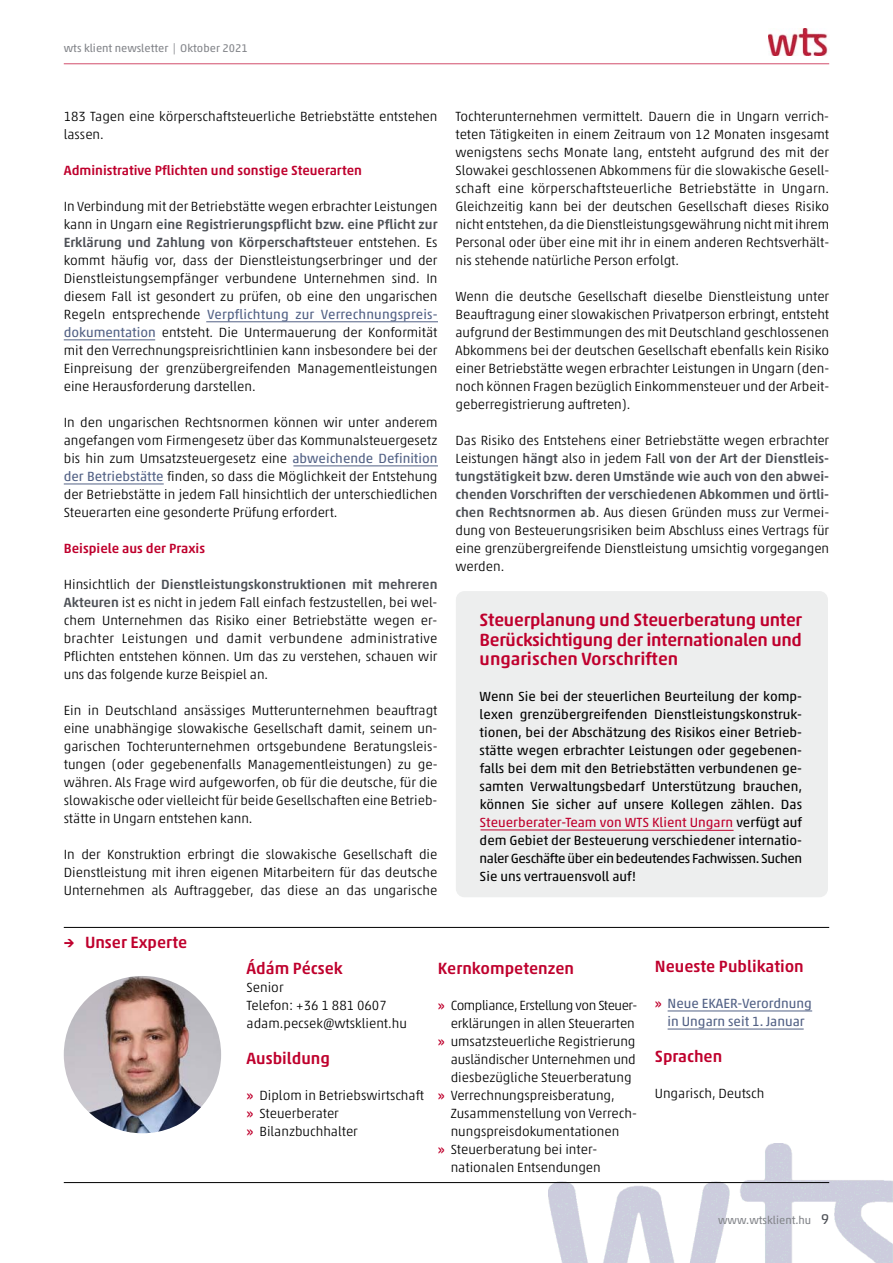
<style>
.page{position:relative;width:893px;height:1263px;background:#fff}
.page>*{position:absolute;margin:0;border:0;box-sizing:border-box;transform-origin:0 0}
.t1{font:500 18px/19.5px "Akko Rounded Pro";letter-spacing:-.01em;color:#bf002d;text-align:justify}
.t2{font:500 16.5px "Akko Pro";color:#bf002d}
.t3{font:300 13.5px/18px "Akko Pro";color:#000;text-align:justify}
.t4{font:13.5px/18px "Akko Pro";letter-spacing:-.03em;color:#000;text-align:justify}
.t5{font:500 13.5px "Akko Pro";color:#bf002d}
.t6{font:13.5px/18px "Akko Pro";color:#526185;text-align:center}
.t7{font:300 13.5px "Akko Pro";letter-spacing:-.035em;color:#000}
.t8{font:11.25px "Akko Pro";color:#83858a}
.s1{font-weight:500;color:#4e5157}
.s2{font-weight:400;color:#526185}
.s3{color:#bf002d}
.s4{font-weight:500;color:#bf002d}
.s5{font-size:14.25px;color:#4e5157}
</style>
<div class="page">
<img style="left:549px;top:1144px;width:344px;height:119px">
<div style="left:456px;top:591px;width:372px;height:306px;background:#edeeee;border-radius:9px"></div>
<hr style="left:481px;top:829px;width:253px;height:2px;background:#bf002d">
<hr style="left:64px;top:927px;width:765px;height:1px;background:#000">
<img style="left:64px;top:976px;width:157px;height:157px;border-radius:79px">
<hr style="left:668px;top:1010px;width:144px;height:1px;background:#526185">
<hr style="left:668px;top:1029px;width:136px;height:1px;background:#526185">
<hr style="left:64px;top:1182px;width:765px;height:1px;background:#000">
<hr style="left:64px;top:64px;width:765px;height:1px;background:#d24d6c">
<img style="left:769px;top:29px;width:59px;height:27px">
<hr style="left:206px;top:321px;width:232px;height:1px;background:#526185">
<hr style="left:64px;top:339px;width:91px;height:1px;background:#526185">
<hr style="left:293px;top:465px;width:145px;height:1px;background:#526185">
<hr style="left:64px;top:484px;width:100px;height:1px;background:#526185">
<p class="t8" style="left:64px;top:45px;width:185px">wts klient newsletter | Oktober 2021</p>
<p class="t3" style="left:64px;top:109px;width:375px">183 Tagen eine körperschaftsteuerliche Betriebstätte entstehen lassen.</p>
<p class="t5" style="left:64px;top:166px;width:300px">Administrative Pflichten und sonstige Steuerarten</p>
<p class="t3" style="left:64px;top:199px;width:375px">In Verbindung mit der Betriebstätte wegen erbrachter Leistungen kann in Ungarn <span class="s1">eine Registrierungspflicht bzw. eine Pflicht zur Erklärung und Zahlung von Körperschaftsteuer</span> entstehen. Es kommt häufig vor, dass der Dienstleistungserbringer und der Dienstleistungsempfänger verbundene Unternehmen sind. In diesem Fall ist gesondert zu prüfen, ob eine den ungarischen Regeln entsprechende <span class="s2">Verpflichtung zur Verrechnungspreis&shy;dokumentation</span> entsteht. Die Untermauerung der Konformität mit den Verrechnungspreisrichtlinien kann insbesondere bei der Einpreisung der grenzübergreifenden Managementleistungen eine Herausforderung darstellen.</p>
<p class="t3" style="left:64px;top:415px;width:375px">In den ungarischen Rechtsnormen können wir unter anderem angefangen vom Firmengesetz über das Kommunalsteuergesetz bis hin zum Umsatzsteuergesetz eine <span class="s2">abweichende Definition der Betriebstätte</span> finden, so dass die Möglichkeit der Entstehung der Betriebstätte in jedem Fall hinsichtlich der unterschiedlichen Steuerarten eine gesonderte Prüfung erfordert.</p>
<p class="t5" style="left:64px;top:544px;width:143px">Beispiele aus der Praxis</p>
<p class="t3" style="left:64px;top:577px;width:375px">Hinsichtlich der <span class="s1">Dienstleistungskonstruktionen mit mehreren Akteuren</span> ist es nicht in jedem Fall einfach festzustellen, bei wel&shy;chem Unternehmen das Risiko einer Betriebstätte wegen er&shy;brachter Leistungen und damit verbundene administrative Pflichten entstehen können. Um das zu verstehen, schauen wir uns das folgende kurze Beispiel an.</p>
<p class="t3" style="left:64px;top:703px;width:375px">Ein in Deutschland ansässiges Mutterunternehmen beauftragt eine unabhängige slowakische Gesellschaft damit, seinem un&shy;garischen Tochterunternehmen ortsgebundene Beratungsleis&shy;tungen (oder gegebenenfalls Managementleistungen) zu ge&shy;währen. Als Frage wird aufgeworfen, ob für die deutsche, für die slowakische oder vielleicht für beide Gesellschaften eine Betrieb&shy;stätte in Ungarn entstehen kann.</p>
<p class="t3" style="left:64px;top:847px;width:375px">In der Konstruktion erbringt die slowakische Gesellschaft die Dienstleistung mit ihren eigenen Mitarbeitern für das deutsche Unternehmen als Auftraggeber, das diese an das ungarische</p>
<p class="t2" style="left:64px;top:937px;width:125px">→ Unser Experte</p>
<p class="t3" style="left:455px;top:109px;width:375px">Tochterunternehmen vermittelt. Dauern die in Ungarn verrich&shy;teten Tätigkeiten in einem Zeitraum von 12 Monaten insgesamt wenigstens sechs Monate lang, entsteht aufgrund des mit der Slowakei geschlossenen Abkommens für die slowakische Gesell&shy;schaft eine körperschaftsteuerliche Betriebstätte in Ungarn.<br>Gleichzeitig kann bei der deutschen Gesellschaft dieses Risiko nicht entstehen, da die Dienstleistungsgewährung nicht mit ihrem Personal oder über eine mit ihr in einem anderen Rechtsverhält&shy;nis stehende natürliche Person erfolgt.</p>
<p class="t3" style="left:455px;top:289px;width:375px">Wenn die deutsche Gesellschaft dieselbe Dienstleistung unter Beauftragung einer slowakischen Privatperson erbringt, entsteht aufgrund der Bestimmungen des mit Deutschland geschlossenen Abkommens bei der deutschen Gesellschaft ebenfalls kein Risiko einer Betriebstätte wegen erbrachter Leistungen in Ungarn (den&shy;noch können Fragen bezüglich Einkommensteuer und der Arbeit&shy;geberregistrierung auftreten).</p>
<p class="t3" style="left:455px;top:433px;width:375px">Das Risiko des Entstehens einer Betriebstätte wegen erbrachter Leistungen <span class="s1">hängt</span> also in jedem Fall <span class="s1">von der Art der Dienstleis&shy;tungstätigkeit bzw. deren Umstände wie auch von den abwei&shy;chenden Vorschriften der verschiedenen Abkommen und örtli&shy;chen Rechtsnormen ab</span>. Aus diesen Gründen muss zur Vermei&shy;dung von Besteuerungsrisiken beim Abschluss eines Vertrags für eine grenzübergreifende Dienstleistung umsichtig vorgegangen werden.</p>
<h1 class="t1" style="left:480px;top:612px;width:324px">Steuerplanung und Steuerberatung unter Berücksichtigung der internationalen und ungarischen Vorschriften</h1>
<p class="t4" style="left:480px;top:689px;width:324px">Wenn Sie bei der steuerlichen Beurteilung der komp&shy;lexen grenzübergreifenden Dienstleistungskonstruk&shy;tionen, bei der Abschätzung des Risikos einer Betrieb&shy;stätte wegen erbrachter Leistungen oder gegebenen&shy;falls bei dem mit den Betriebstätten verbundenen ge&shy;samten Verwaltungsbedarf Unterstützung brauchen, können Sie sicher auf unsere Kollegen zählen. Das <span class="s3">Steuerberater-Team von WTS Klient Ungarn</span> verfügt auf dem Gebiet der Besteuerung verschiedener internatio&shy;naler Geschäfte über ein bedeutendes Fachwissen. Suchen Sie uns vertrauensvoll auf!</p>
<p class="t2" style="left:247px;top:962px;width:98px">Ádám Pécsek</p>
<p class="t3" style="left:247px;top:979px;width:162px;text-align:left">Senior<br>Telefon: +36 1 881 0607 adam.pecsek@wtsklient.hu</p>
<p class="t2" style="left:247px;top:1052px;width:85px">Ausbildung</p>
<p class="t3" style="left:247px;top:1087px;width:179px;text-align:left"><span class="s4">»</span> Diplom in Betriebswirtschaft <span class="s4">»</span> Steuerberater<br><span class="s4">»</span> Bilanzbuchhalter</p>
<p class="t2" style="left:438px;top:962px;width:138px">Kernkompetenzen</p>
<p class="t7" style="left:438px;top:1001px;width:201px"><span class="s4">»</span> Compliance, Erstellung von Steuer-</p>
<p class="t3" style="left:451px;top:1015px;width:185px">erklärungen in allen Steuerarten</p>
<p class="t3" style="left:438px;top:1033px;width:199px"><span class="s4">»</span> umsatzsteuerliche Registrierung</p>
<p class="t3" style="left:451px;top:1051px;width:187px">ausländischer Unternehmen und</p>
<p class="t3" style="left:451px;top:1069px;width:182px">diesbezügliche Steuerberatung</p>
<p class="t3" style="left:438px;top:1087px;width:178px"><span class="s4">»</span> Verrechnungspreisberatung,</p>
<p class="t3" style="left:451px;top:1105px;width:188px">Zusammenstellung von Verrech-</p>
<p class="t3" style="left:451px;top:1123px;width:170px">nungspreisdokumentationen</p>
<p class="t3" style="left:438px;top:1141px;width:161px"><span class="s4">»</span> Steuerberatung bei inter-</p>
<p class="t3" style="left:451px;top:1159px;width:152px">nationalen Entsendungen</p>
<p class="t2" style="left:655px;top:960px;width:150px">Neueste Publikation</p>
<p class="t6" style="left:655px;top:995px;width:159px"><span class="s4">»</span> Neue EKAER-Verordnung in Ungarn seit 1. Januar</p>
<p class="t2" style="left:655px;top:1050px;width:69px">Sprachen</p>
<p class="t3" style="left:655px;top:1085px;width:111px">Ungarisch, Deutsch</p>
<p class="t8" style="left:718px;top:1216px;width:113px">www.wtsklient.hu <span class="s5">9</span></p>
</div>
